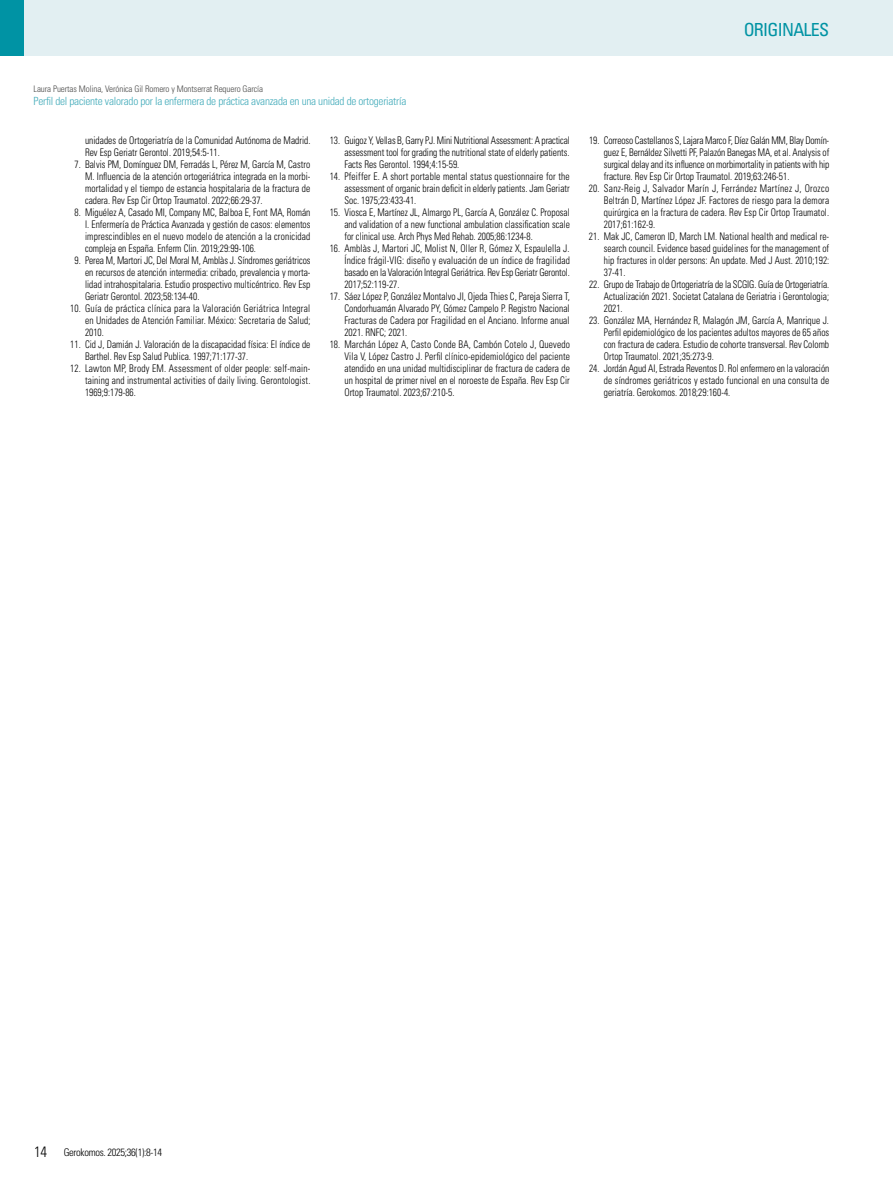
<style>
.page{position:relative;width:893px;height:1191px;background:#fff}
.page>*{position:absolute;margin:0;border:0;box-sizing:border-box;transform-origin:0 0}
.t1{font:condensed 18px "Univers LT Std";letter-spacing:-.04em;color:#0093a4}
.t2{font:300 condensed 11.25px "Univers LT Std";letter-spacing:-.02em;color:#42abba}
.t3{font:300 condensed 10.5px/12px "Univers LT Std";color:#000;text-align:justify;scale:.9 1}
.t4{font:300 condensed 10.5px "Univers LT Std";letter-spacing:-.03em;color:#000}
.t5{font:300 condensed 9px "Univers LT Std";letter-spacing:-.01em;color:#4a4a49}
.s1{font-size:15px}
</style>
<div class="page">
<div style="left:0;top:0;width:893px;height:55px;background:#e2eff2"></div>
<div style="left:0;top:0;width:24px;height:55px;background:#0093a4"></div>
<p class="t5" style="left:34px;top:83px;width:231px">Laura Puertas Molina, Verónica Gil Romero y Montserrat Requero García</p>
<p class="t2" style="left:34px;top:94px;width:374px">Perfil del paciente valorado por la enfermera de práctica avanzada en una unidad de ortogeriatría</p>
<p class="t3" style="left:85px;top:134px;width:252px">unidades de Ortogeriatría de la Comunidad Autónoma de Madrid.<br>Rev Esp Geriatr Gerontol. 2019;54:5-11.</p>
<p class="t3" style="left:85px;top:158px;width:252px;text-indent:-11px">7. Balvis PM, Domínguez DM, Ferradás L, Pérez M, García M, Castro M. Influencia de la atención ortogeriátrica integrada en la morbi&shy;mortalidad y el tiempo de estancia hospitalaria de la fractura de cadera. Rev Esp Cir Ortop Traumatol. 2022;66:29-37.</p>
<p class="t3" style="left:85px;top:206px;width:252px;text-indent:-11px">8. Miguélez A, Casado MI, Company MC, Balboa E, Font MA, Román I. Enfermería de Práctica Avanzada y gestión de casos: elementos imprescindibles en el nuevo modelo de atención a la cronicidad compleja en España. Enferm Clin. 2019;29:99-106.</p>
<p class="t3" style="left:85px;top:254px;width:252px;text-indent:-11px">9. Perea M, Martori JC, Del Moral M, Amblàs J. Síndromes geriátricos en recursos de atención intermedia: cribado, prevalencia y morta&shy;lidad intrahospitalaria. Estudio prospectivo multicéntrico. Rev Esp Geriatr Gerontol. 2023;58:134-40.</p>
<p class="t3" style="left:85px;top:302px;width:252px;text-indent:-15px">10. Guía de práctica clínica para la Valoración Geriátrica Integral en Unidades de Atención Familiar. México: Secretaria de Salud; 2010.</p>
<p class="t3" style="left:85px;top:338px;width:252px;text-indent:-15px">11. Cid J, Damián J. Valoración de la discapacidad física: El índice de<br>Barthel. Rev Esp Salud Publica. 1997;71:177-37.</p>
<p class="t3" style="left:85px;top:362px;width:252px;text-indent:-15px">12. Lawton MP, Brody EM. Assessment of older people: self-main&shy;taining and instrumental activities of daily living. Gerontologist.<br>1969;9:179-86.</p>
<p class="t3" style="left:344px;top:134px;width:252px;text-indent:-15px">13. Guigoz Y, Vellas B, Garry PJ. Mini Nutritional Assessment: A practical assessment tool for grading the nutritional state of elderly patients.<br>Facts Res Gerontol. 1994;4:15-59.</p>
<p class="t3" style="left:344px;top:170px;width:252px;text-indent:-15px">14. Pfeiffer E. A short portable mental status questionnaire for the assessment of organic brain deficit in elderly patients. Jam Geriatr Soc. 1975;23:433-41.</p>
<p class="t3" style="left:344px;top:206px;width:252px;text-indent:-15px">15. Viosca E, Martínez JL, Almargo PL, García A, González C. Proposal and validation of a new functional ambulation classification scale for clinical use. Arch Phys Med Rehab. 2005;86:1234-8.</p>
<p class="t3" style="left:344px;top:242px;width:252px;text-indent:-15px">16. Amblàs J, Martori JC, Molist N, Oller R, Gómez X, Espaulella J.<br>Índice frágil-VIG: diseño y evaluación de un índice de fragilidad basado en la Valoración Integral Geriátrica. Rev Esp Geriatr Gerontol.<br>2017;52:119-27.</p>
<p class="t3" style="left:344px;top:290px;width:252px;text-indent:-15px">17. Sáez López P, González Montalvo JI, Ojeda Thies C, Pareja Sierra T, Condorhuamán Alvarado PY, Gómez Campelo P. Registro Nacional Fracturas de Cadera por Fragilidad en el Anciano. Informe anual 2021. RNFC; 2021.</p>
<p class="t3" style="left:344px;top:338px;width:252px;text-indent:-15px">18. Marchán López A, Casto Conde BA, Cambón Cotelo J, Quevedo Vila V, López Castro J. Perfil clínico-epidemiológico del paciente atendido en una unidad multidisciplinar de fractura de cadera de un hospital de primer nivel en el noroeste de España. Rev Esp Cir Ortop Traumatol. 2023;67:210-5.</p>
<h1 class="t1" style="left:744px;top:18px;width:87px">ORIGINALES</h1>
<p class="t3" style="left:604px;top:134px;width:252px;text-indent:-15px">19. Correoso Castellanos S, Lajara Marco F, Díez Galán MM, Blay Domín&shy;guez E, Bernáldez Silvetti PF, Palazón Banegas MA, et al. Analysis of surgical delay and its influence on morbimortality in patients with hip fracture. Rev Esp Cir Ortop Traumatol. 2019;63:246-51.</p>
<p class="t3" style="left:604px;top:182px;width:252px;text-indent:-15px">20. Sanz-Reig J, Salvador Marín J, Ferrández Martínez J, Orozco Beltrán D, Martínez López JF. Factores de riesgo para la demora quirúrgica en la fractura de cadera. Rev Esp Cir Ortop Traumatol.<br>2017;61:162-9.</p>
<p class="t3" style="left:604px;top:230px;width:252px;text-indent:-15px">21. Mak JC, Cameron ID, March LM. National health and medical re&shy;search council. Evidence based guidelines for the management of hip fractures in older persons: An update. Med J Aust. 2010;192:<br>37-41.</p>
<p class="t3" style="left:604px;top:278px;width:252px;text-indent:-15px">22. Grupo de Trabajo de Ortogeriatría de la SCGIG. Guía de Ortogeriatría.<br>Actualización 2021. Societat Catalana de Geriatria i Gerontologia; 2021.</p>
<p class="t3" style="left:604px;top:314px;width:252px;text-indent:-15px">23. González MA, Hernández R, Malagón JM, García A, Manrique J.<br>Perfil epidemiológico de los pacientes adultos mayores de 65 años con fractura de cadera. Estudio de cohorte transversal. Rev Colomb Ortop Traumatol. 2021;35:273-9.</p>
<p class="t3" style="left:604px;top:362px;width:252px;text-indent:-15px">24. Jordán Agud AI, Estrada Reventos D. Rol enfermero en la valoración de síndromes geriátricos y estado funcional en una consulta de geriatría. Gerokomos. 2018;29:160-4.</p>
<p class="t4" style="left:34px;top:1145px;width:129px"><span class="s1">14</span> Gerokomos. 2025;36(1):8-14</p>
</div>
